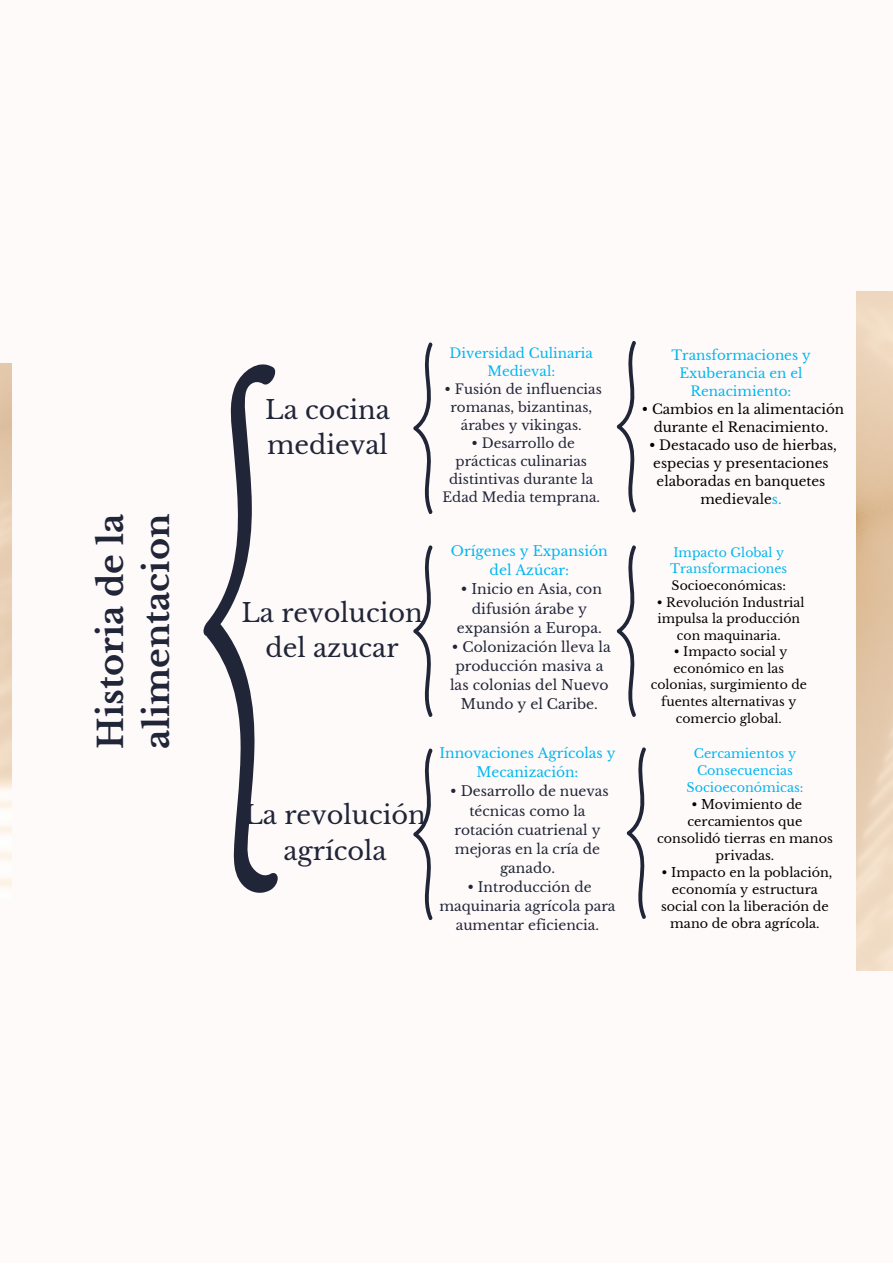
<style>
.page{position:relative;width:893px;height:1264px;background:#fff}
.page>*{position:absolute;margin:0;border:0;box-sizing:border-box;transform-origin:0 0}
.t1{font:700 33.6px/46px "Libre Baskerville";color:#202537}
.t2{font:25.5px/35.7px "Libre Baskerville";color:#202537;text-align:center}
.t3{font:13.95px/19px "Libre Baskerville";color:#202537;text-align:center}
.t4{font:13.95px/19px "Libre Baskerville";color:#00b7f0;text-align:center}
.t5{font:13.8px/19px "Libre Baskerville";color:#202537;text-align:center}
.t6{font:13.8px/19px "Libre Baskerville";color:#00b7f0;text-align:center}
.t7{font:13.5px/18px "Libre Baskerville";color:#202537;text-align:center}
.t8{font:13.5px/18px "Libre Baskerville";color:#000;text-align:center}
.t9{font:13.5px/18px "Libre Baskerville";color:#00b7f0;text-align:center}
.t10{font:12.75px/17px "Libre Baskerville";color:#000;text-align:center}
.t11{font:12.75px/17px "Libre Baskerville";color:#00b7f0;text-align:center}
.t12{font:12.45px/16.6px "Libre Baskerville";color:#000;text-align:center}
.t13{font:12.45px/16.6px "Libre Baskerville";color:#00b7f0}
.s1{color:#00b7f0}
.s2{color:#000}
</style>
<div class="page">
<div style="left:0;top:0;width:892px;height:1262px;background:#fffafa"></div>
<svg style="left:203px;top:364px;width:75px;height:529px"></svg>
<svg style="left:413px;top:342px;width:20px;height:172px"></svg>
<svg style="left:413px;top:545px;width:20px;height:172px"></svg>
<svg style="left:413px;top:748px;width:20px;height:173px"></svg>
<svg style="left:616px;top:341px;width:20px;height:172px"></svg>
<svg style="left:616px;top:545px;width:20px;height:172px"></svg>
<svg style="left:626px;top:747px;width:20px;height:172px"></svg>
<p class="t1" style="left:88px;top:748px;width:236px;rotate:-90deg">Historia de la alimentacion</p>
<p class="t2" style="left:265px;top:392px;width:126px;text-align:left">La cocina medieval</p>
<p class="t2" style="left:241px;top:595px;width:183px">La revolucion del azucar</p>
<p class="t2" style="left:244px;top:797px;width:183px">La revolución agrícola</p>
<p class="t9" style="left:449px;top:344px;width:145px">Diversidad Culinaria<br>Medieval:</p>
<p class="t7" style="left:444px;top:380px;width:159px">• Fusión de influencias romanas, bizantinas, árabes y vikingas.</p>
<p class="t7" style="left:442px;top:434px;width:159px">• Desarrollo de prácticas culinarias distintivas durante la<br>Edad Media temprana.</p>
<p class="t4" style="left:451px;top:542px;width:158px">Orígenes y Expansión del Azúcar:</p>
<p class="t3" style="left:457px;top:580px;width:146px">• Inicio en Asia, con difusión árabe y expansión a Europa.</p>
<p class="t3" style="left:450px;top:637px;width:162px">• Colonización lleva la producción masiva a las colonias del Nuevo<br>Mundo y el Caribe.</p>
<p class="t6" style="left:439px;top:743px;width:178px">Innovaciones Agrícolas y<br>Mecanización:</p>
<p class="t5" style="left:450px;top:782px;width:160px">• Desarrollo de nuevas técnicas como la rotación cuatrienal y mejoras en la cría de ganado.</p>
<p class="t5" style="left:439px;top:877px;width:178px">• Introducción de maquinaria agrícola para aumentar eficiencia.</p>
<p class="t9" style="left:671px;top:346px;width:141px">Transformaciones y<br>Exuberancia en el<br>Renacimiento:</p>
<p class="t8" style="left:641px;top:400px;width:204px">• Cambios en la alimentación durante el Renacimiento.</p>
<p class="t8" style="left:649px;top:436px;width:189px">• Destacado uso de hierbas, especias y presentaciones elaboradas en banquetes medievale<span class="s1">s.</span></p>
<p class="t13" style="left:670px;top:544px;width:118px">Impacto Global y<br>Transformaciones<br><span class="s2">Socioeconómicas:</span></p>
<p class="t12" style="left:656px;top:594px;width:149px">• Revolución Industrial impulsa la producción con maquinaria.</p>
<p class="t12" style="left:650px;top:643px;width:158px">• Impacto social y económico en las colonias, surgimiento de fuentes alternativas y comercio global.</p>
<p class="t11" style="left:686px;top:744px;width:118px">Cercamientos y<br>Consecuencias<br>Socioeconómicas:</p>
<p class="t10" style="left:657px;top:795px;width:177px">• Movimiento de cercamientos que consolidó tierras en manos privadas.</p>
<p class="t10" style="left:661px;top:863px;width:173px">• Impacto en la población, economía y estructura social con la liberación de mano de obra agrícola.</p>
</div>
